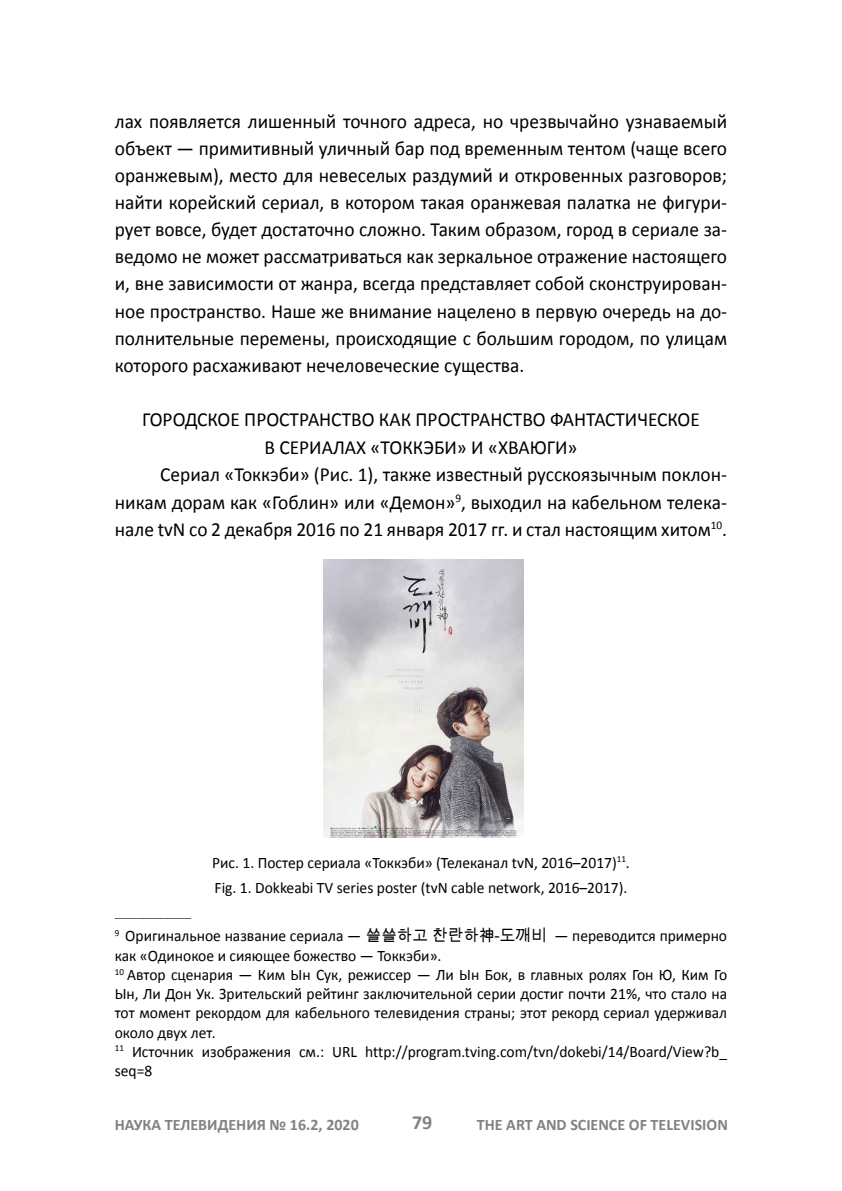
<style>
.page{position:relative;width:842px;height:1191px;background:#fff}
.page>*{position:absolute;margin:0;border:0;box-sizing:border-box;transform-origin:0 0}
.t1{font:20px/27px "Calibri";color:#000;text-align:justify}
.t2{font:700 20px "Calibri";color:#808285}
.t3{font:16px/19.2px "Calibri";color:#000}
.t4{font:700 16px "Calibri";color:#808285}
.t5{font:9.4px "Calibri";color:#000}
.s1{font-family:"Arial Unicode MS"}
</style>
<div class="page">
<img style="left:324px;top:560px;width:200px;height:278px">
<p class="t1" style="left:115px;top:108px;width:614px">лах появляется лишенный точного адреса, но чрезвычайно узнаваемый объект — примитивный уличный бар под временным тентом (чаще всего оранжевым), место для невеселых раздумий и откровенных разговоров; найти корейский сериал, в котором такая оранжевая палатка не фигури&shy;рует вовсе, будет достаточно сложно. Таким образом, город в сериале за&shy;ведомо не может рассматриваться как зеркальное отражение настоящего и, вне зависимости от жанра, всегда представляет собой сконструирован&shy;ное пространство. Наше же внимание нацелено в первую очередь на до&shy;полнительные перемены, происходящие с большим городом, по улицам которого расхаживают нечеловеческие существа.</p>
<p class="t1" style="left:142px;top:406px;width:559px">ГОРОДСКОЕ ПРОСТРАНСТВО КАК ПРОСТРАНСТВО ФАНТАСТИЧЕСКОЕ</p>
<p class="t1" style="left:265px;top:434px;width:314px">В СЕРИАЛАХ «ТОККЭБИ» И «ХВАЮГИ»</p>
<p class="t1" style="left:160px;top:461px;width:568px">Сериал «Токкэби» (Рис. 1), также известный русскоязычным поклон-</p>
<p class="t1" style="left:115px;top:488px;width:614px">никам дорам как «Гоблин» или «Демон»<sup>9</sup>, выходил на кабельном телека-</p>
<p class="t1" style="left:115px;top:516px;width:614px">нале tvN со 2 декабря 2016 по 21 января 2017 гг. и стал настоящим хитом<sup>10</sup>.</p>
<p class="t3" style="left:212px;top:850px;width:419px;line-height:24.8px">Рис. 1. Постер сериала «Токкэби» (Телеканал tvN, 2016–2017)<sup>11</sup>.<br>Fig. 1. Dokkeabi TV series poster (tvN cable network, 2016–2017).</p>
<p class="t5" style="left:115px;top:908px;width:78px">_________________</p>
<p class="t3" style="left:115px;top:926px;width:614px"><sup>9</sup> Оригинальное название сериала — <span class="s1">쓸쓸하고 찬란하神-도깨비</span> — переводится примерно как «Одинокое и сияющее божество — Токкэби».<br><sup>10</sup> Автор сценария — Ким Ын Сук, режиссер — Ли Ын Бок, в главных ролях Гон Ю, Ким Го Ын, Ли Дон Ук. Зрительский рейтинг заключительной серии достиг почти 21%, что стало на тот момент рекордом для кабельного телевидения страны; этот рекорд сериал удерживал около двух лет.<br><sup>11</sup> Источник изображения см.: URL http://program.tving.com/tvn/dokebi/14/Board/View?b_ seq=8</p>
<p class="t4" style="left:115px;top:1114px;width:245px">НАУКА ТЕЛЕВИДЕНИЯ № 16.2, 2020</p>
<p class="t2" style="left:412px;top:1110px;width:22px">79</p>
<p class="t4" style="left:477px;top:1114px;width:253px">THE ART AND SCIENCE OF TELEVISION</p>
</div>
